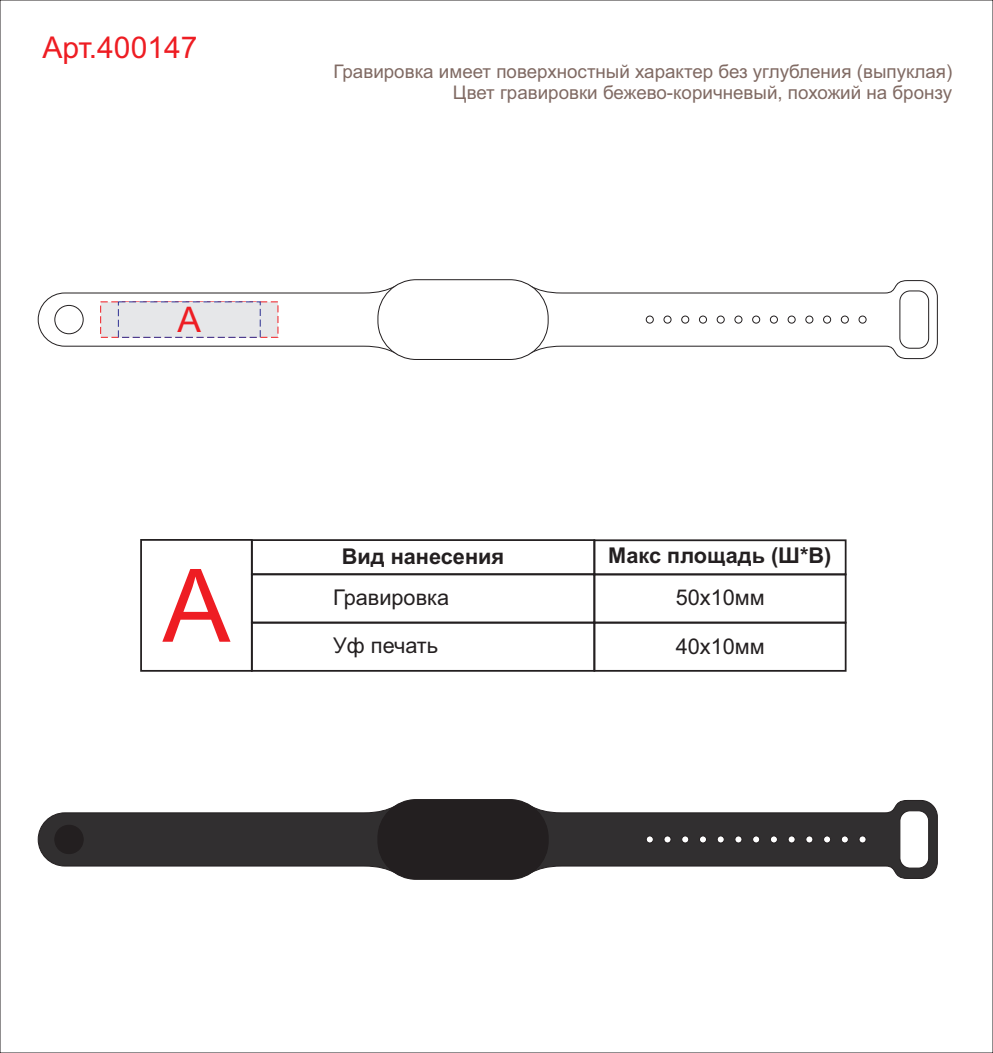
<style>
.page{position:relative;width:993px;height:1053px;background:#fff}
.page>*{position:absolute;margin:0;border:0;box-sizing:border-box;transform-origin:0 0}
.t1{font:101.5px "Arial";color:#ee1d23}
.t2{font:35.25px "Arial";color:#ee1d23}
.t3{font:30px "Arial";color:#ee1d23}
.t4{font:21.75px "Arial";color:#231f20}
.t5{font:700 21.75px "Arial";color:#231f20}
.t6{font:18.75px/21px "Arial";color:#806a63;text-align:right}
</style>
<div class="page">
<svg style="left:37px;top:280px;width:900px;height:79px"></svg>
<svg style="left:37px;top:799px;width:900px;height:80px;fill:#312f30"></svg>
<div style="left:377px;top:279px;width:171px;height:81px;background:#fff;border:1px solid #231f20;border-radius:38px"></div>
<div style="left:377px;top:799px;width:171px;height:80px;background:#231f20;border:1px solid #231f20;border-radius:38px"></div>
<div style="left:54px;top:305px;width:29px;height:29px;border:1px solid #231f20;border-radius:50%"></div>
<div style="left:54px;top:824px;width:29px;height:29px;background:#231f20;border:1px solid #231f20;border-radius:50%"></div>
<svg style="left:100px;top:301px;width:178px;height:37px;background:#dfdce2"></svg>
<div style="left:140px;top:539px;width:112px;height:132px;border:2px solid #231f20"></div>
<div style="left:251px;top:539px;width:344px;height:36px;border:2px solid #231f20"></div>
<div style="left:593px;top:539px;width:253px;height:36px;border:2px solid #231f20"></div>
<div style="left:251px;top:573px;width:344px;height:50px;border:2px solid #231f20"></div>
<div style="left:251px;top:621px;width:344px;height:50px;border:2px solid #231f20"></div>
<div style="left:593px;top:573px;width:253px;height:50px;border:2px solid #231f20"></div>
<div style="left:593px;top:621px;width:253px;height:50px;border:2px solid #231f20"></div>
<h3 class="t3" style="left:42px;top:36px;width:156px">Арт.400147</h3>
<h2 class="t2" style="left:177px;top:306px;width:25px">А</h2>
<h1 class="t1" style="left:162px;top:567px;width:69px">А</h1>
<p class="t6" style="left:333px;top:63px;width:620px">Гравировка имеет поверхностный характер без углубления (выпуклая)<br>Цвет гравировки бежево-коричневый, похожий на бронзу</p>
<p class="t5" style="left:342px;top:548px;width:164px">Вид нанесения</p>
<p class="t5" style="left:608px;top:547px;width:225px">Макс площадь (Ш*В)</p>
<p class="t4" style="left:333px;top:589px;width:118px">Гравировка</p>
<p class="t4" style="left:333px;top:637px;width:106px">Уф печать</p>
<p class="t4" style="left:675px;top:589px;width:91px">50х10мм</p>
<p class="t4" style="left:675px;top:637px;width:91px">40х10мм</p>
</div>
